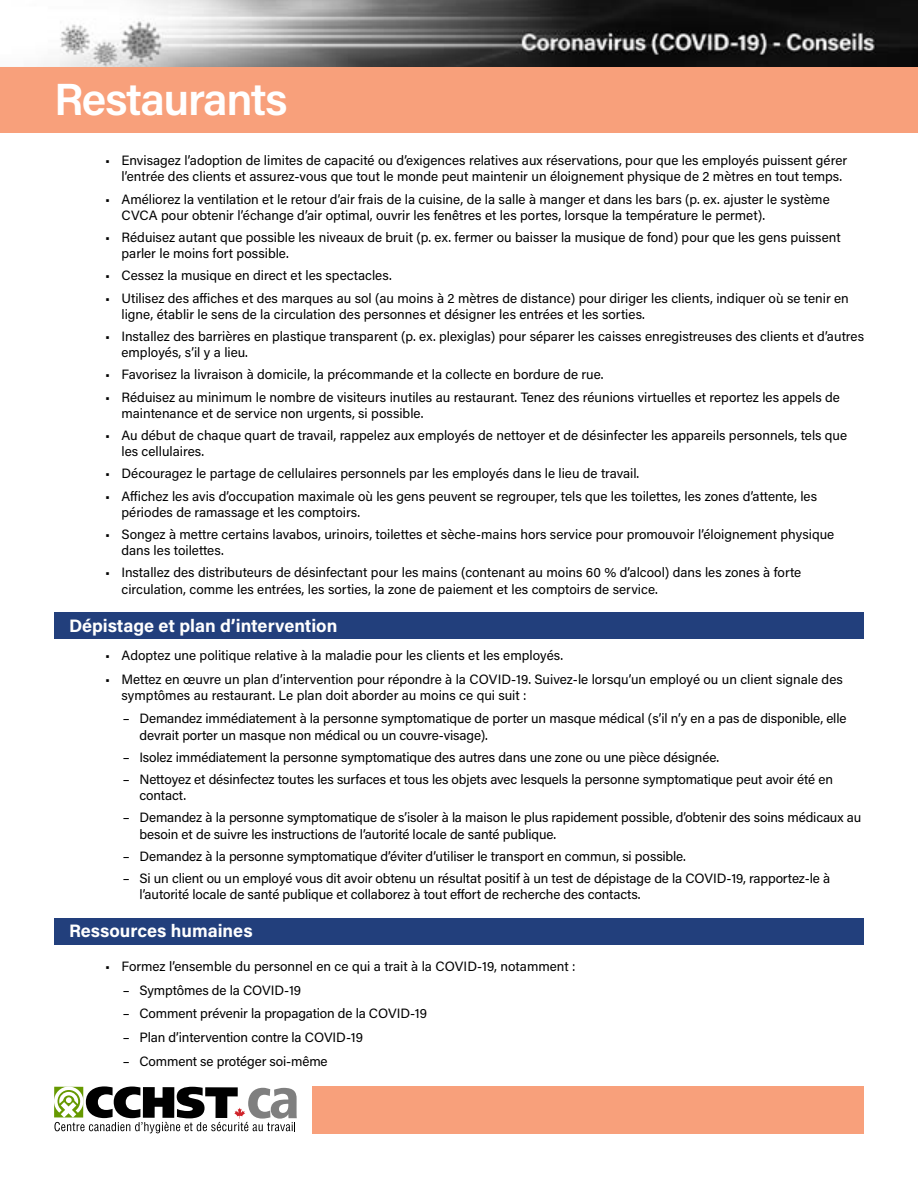
<style>
.page{position:relative;width:918px;height:1188px;background:#fff}
.page>*{position:absolute;margin:0;border:0;box-sizing:border-box;transform-origin:0 0}
.t1{font:600 45px "Acumin Pro";letter-spacing:-.035em;color:#fff}
.t2{font:700 18px "Acumin Pro";color:#fff}
.t3{font:13.5px/16.2px "Acumin Pro";color:#000}
</style>
<div class="page">
<div style="left:313px;top:1086px;width:551px;height:48px;background:#f8a07b"></div>
<img style="left:0;top:0;width:918px;height:68px">
<div style="left:54px;top:612px;width:810px;height:27px;background:#223f7c"></div>
<div style="left:54px;top:918px;width:810px;height:27px;background:#223f7c"></div>
<div style="left:0;top:68px;width:918px;height:65px;background:#f8a07b"></div>
<svg style="left:54px;top:1086px;width:243px;height:47px"></svg>
<h1 class="t1" style="left:54px;top:68px;width:235px">Restaurants</h1>
<p class="t3" style="left:121px;top:152px;width:727px;text-indent:-16px">• Envisagez l’adoption de limites de capacité ou d’exigences relatives aux réservations, pour que les employés puissent gérer l’entrée des clients et assurez-vous que tout le monde peut maintenir un éloignement physique de 2 mètres en tout temps.</p>
<p class="t3" style="left:121px;top:190px;width:710px;text-indent:-16px">• Améliorez la ventilation et le retour d’air frais de la cuisine, de la salle à manger et dans les bars (p. ex. ajuster le système<br>CVCA pour obtenir l’échange d’air optimal, ouvrir les fenêtres et les portes, lorsque la température le permet).</p>
<p class="t3" style="left:121px;top:229px;width:721px;text-indent:-16px">• Réduisez autant que possible les niveaux de bruit (p. ex. fermer ou baisser la musique de fond) pour que les gens puissent parler le moins fort possible.</p>
<p class="t3" style="left:105px;top:267px;width:288px">• Cessez la musique en direct et les spectacles.</p>
<p class="t3" style="left:121px;top:289px;width:729px;text-indent:-16px">• Utilisez des affiches et des marques au sol (au moins à 2 mètres de distance) pour diriger les clients, indiquer où se tenir en ligne, établir le sens de la circulation des personnes et désigner les entrées et les sorties.</p>
<p class="t3" style="left:121px;top:328px;width:744px;text-indent:-16px">• Installez des barrières en plastique transparent (p. ex. plexiglas) pour séparer les caisses enregistreuses des clients et d’autres employés, s’il y a lieu.</p>
<p class="t3" style="left:105px;top:366px;width:500px">• Favorisez la livraison à domicile, la précommande et la collecte en bordure de rue.</p>
<p class="t3" style="left:121px;top:388px;width:720px;text-indent:-16px">• Réduisez au minimum le nombre de visiteurs inutiles au restaurant. Tenez des réunions virtuelles et reportez les appels de maintenance et de service non urgents, si possible.</p>
<p class="t3" style="left:121px;top:427px;width:727px;text-indent:-16px">• Au début de chaque quart de travail, rappelez aux employés de nettoyer et de désinfecter les appareils personnels, tels que les cellulaires.</p>
<p class="t3" style="left:105px;top:465px;width:536px">• Découragez le partage de cellulaires personnels par les employés dans le lieu de travail.</p>
<p class="t3" style="left:121px;top:487px;width:697px;text-indent:-16px">• Affichez les avis d’occupation maximale où les gens peuvent se regrouper, tels que les toilettes, les zones d’attente, les périodes de ramassage et les comptoirs.</p>
<p class="t3" style="left:121px;top:526px;width:714px;text-indent:-16px">• Songez à mettre certains lavabos, urinoirs, toilettes et sèche-mains hors service pour promouvoir l’éloignement physique dans les toilettes.</p>
<p class="t3" style="left:121px;top:564px;width:681px;text-indent:-16px">• Installez des distributeurs de désinfectant pour les mains (contenant au moins 60 % d’alcool) dans les zones à forte circulation, comme les entrées, les sorties, la zone de paiement et les comptoirs de service.</p>
<h2 class="t2" style="left:69px;top:613px;width:270px">Dépistage et plan d’intervention</h2>
<p class="t3" style="left:105px;top:647px;width:460px">• Adoptez une politique relative à la maladie pour les clients et les employés.</p>
<p class="t3" style="left:121px;top:670px;width:723px;text-indent:-16px">• Mettez en œuvre un plan d’intervention pour répondre à la COVID-19. Suivez-le lorsqu’un employé ou un client signale des symptômes au restaurant. Le plan doit aborder au moins ce qui suit :</p>
<p class="t3" style="left:139px;top:710px;width:709px;text-indent:-16px">– Demandez immédiatement à la personne symptomatique de porter un masque médical (s’il n’y en a pas de disponible, elle devrait porter un masque non médical ou un couvre-visage).</p>
<p class="t3" style="left:123px;top:749px;width:598px">– Isolez immédiatement la personne symptomatique des autres dans une zone ou une pièce désignée.</p>
<p class="t3" style="left:139px;top:771px;width:695px;text-indent:-16px">– Nettoyez et désinfectez toutes les surfaces et tous les objets avec lesquels la personne symptomatique peut avoir été en contact.</p>
<p class="t3" style="left:139px;top:809px;width:723px;text-indent:-16px">– Demandez à la personne symptomatique de s’isoler à la maison le plus rapidement possible, d’obtenir des soins médicaux au besoin et de suivre les instructions de l’autorité locale de santé publique.</p>
<p class="t3" style="left:123px;top:847px;width:565px">– Demandez à la personne symptomatique d’éviter d’utiliser le transport en commun, si possible.</p>
<p class="t3" style="left:139px;top:870px;width:692px;text-indent:-16px">– Si un client ou un employé vous dit avoir obtenu un résultat positif à un test de dépistage de la COVID-19, rapportez-le à l’autorité locale de santé publique et collaborez à tout effort de recherche des contacts.</p>
<h2 class="t2" style="left:69px;top:918px;width:185px">Ressources humaines</h2>
<p class="t3" style="left:105px;top:958px;width:472px">• Formez l’ensemble du personnel en ce qui a trait à la COVID-19, notamment :</p>
<p class="t3" style="left:123px;top:981px;width:180px">– Symptômes de la COVID-19</p>
<p class="t3" style="left:123px;top:1005px;width:306px">– Comment prévenir la propagation de la COVID-19</p>
<p class="t3" style="left:123px;top:1029px;width:242px">– Plan d’intervention contre la COVID-19</p>
<p class="t3" style="left:123px;top:1052px;width:206px">– Comment se protéger soi-même</p>
</div>
